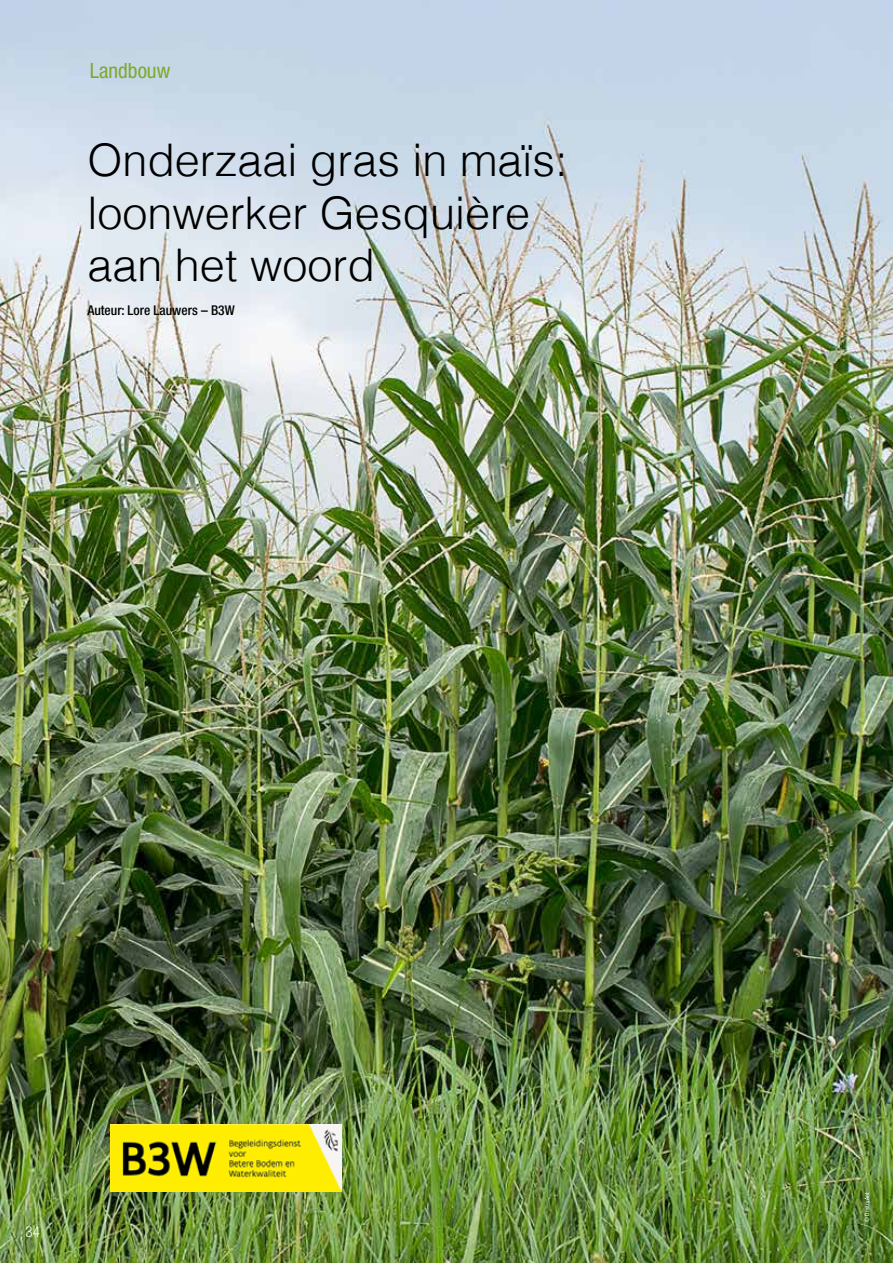
<style>
.page{position:relative;width:893px;height:1263px;background:#fff}
.page>*{position:absolute;margin:0;border:0;box-sizing:border-box;transform-origin:0 0}
.t1{font:300 45px/52.5px "Helvetica";color:#000}
.t2{font:condensed 21px "Helvetica Neue LT Std";color:#7da92a}
.t3{font:300 condensed 15px "Helvetica Neue LT Std";color:#fff}
.t4{font:500 condensed 13.5px "Helvetica Neue LT Std";color:#000}
.t5{font:condensed 6px "Helvetica Neue LT Std";color:#fff}
</style>
<div class="page">
<img style="left:0;top:0;width:893px;height:1263px">
<img style="left:111px;top:1125px;width:230px;height:66px">
<p class="t2" style="left:90px;top:58px;width:82px">Landbouw</p>
<p class="t1" style="left:87px;top:131px;width:482px">Onderzaai gras in maïs: loonwerker Gesquière aan het woord</p>
<p class="t4" style="left:87px;top:302px;width:149px">Auteur: Lore Lauwers – B3W</p>
<p class="t3" style="left:26px;top:1223px;width:16px">34</p>
<p class="t5" style="left:864px;top:1222px;width:31px;rotate:-90deg">© Dmitry Ant</p>
</div>
